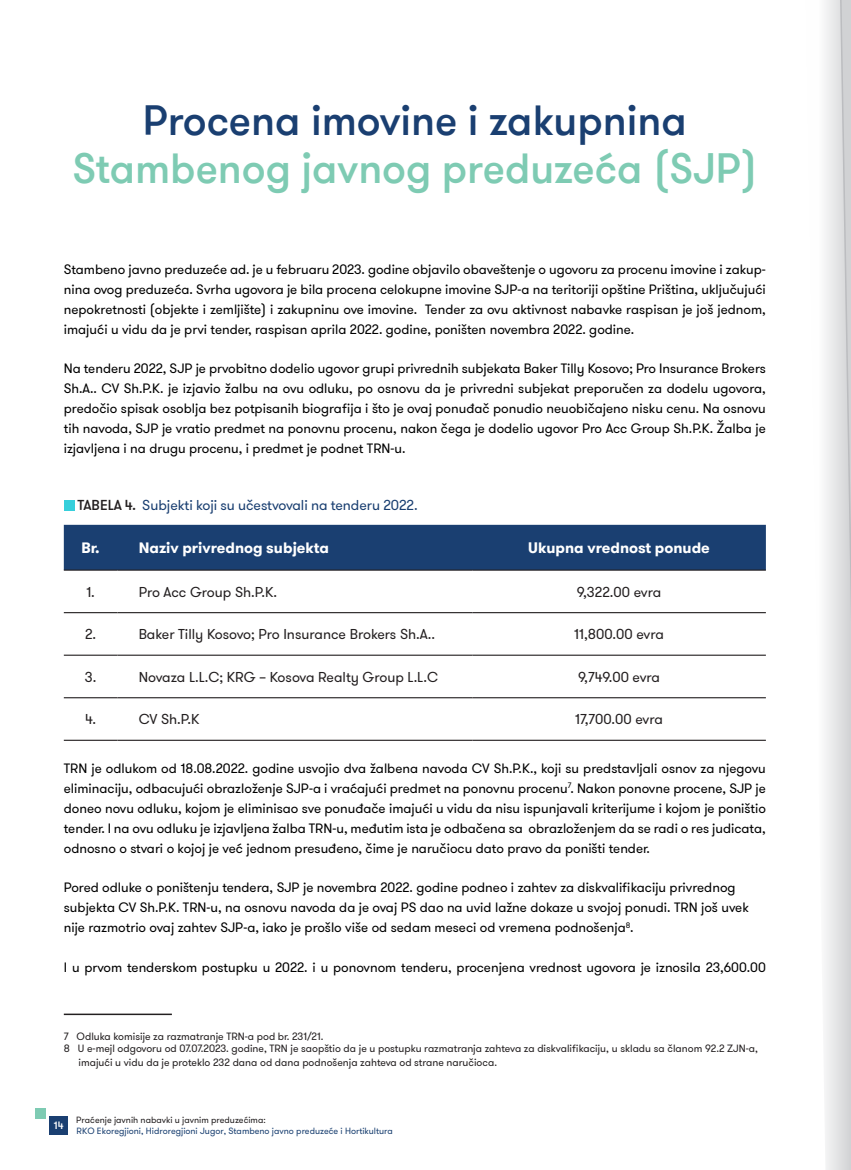
<style>
.page{position:relative;width:851px;height:1170px;background:#fff}
.page>*{position:absolute;margin:0;border:0;box-sizing:border-box;transform-origin:0 0}
.t1{font:500 42px/48px "GT Walsheim Pro";color:#7ecbb3;text-align:center}
.t2{font:700 15px "GT Walsheim Pro";color:#fff}
.t3{font:14.25px "GT Walsheim Pro";color:#231f20}
.t4{font:14.25px "GT Walsheim Pro";letter-spacing:-.005em;color:#1a3f71}
.t5{font:13.5px/20px "GT Walsheim Pro";color:#000;text-align:justify}
.FF{font:10.5px/14px "GT Walsheim Pro";color:#231f20}
.t6{font:500 10.5px "GT Walsheim Pro";color:#fff}
.t7{font:9px "GT Walsheim Pro";color:#1a4071}
.t8{font:9px "GT Walsheim Pro";color:#231f20}
.s1{color:#1a3f71}
.s2{font-weight:500;color:#231f20}
</style>
<div class="page">
<hr style="left:64px;top:1013px;width:108px;height:1px;background:#231f20">
<div style="left:64px;top:500px;width:10px;height:10px;background:#36cfdb"></div>
<div style="left:64px;top:525px;width:701px;height:44px;background:#1a3f71"></div>
<hr style="left:64px;top:569px;width:53px;height:1px;background:#231f20">
<hr style="left:117px;top:569px;width:355px;height:1px;background:#231f20">
<hr style="left:472px;top:569px;width:293px;height:1px;background:#231f20">
<hr style="left:64px;top:612px;width:53px;height:1px;background:#231f20">
<hr style="left:117px;top:612px;width:355px;height:1px;background:#231f20">
<hr style="left:472px;top:612px;width:293px;height:1px;background:#231f20">
<hr style="left:64px;top:654px;width:53px;height:1px;background:#231f20">
<hr style="left:117px;top:654px;width:355px;height:1px;background:#231f20">
<hr style="left:472px;top:654px;width:293px;height:1px;background:#231f20">
<hr style="left:64px;top:697px;width:53px;height:1px;background:#231f20">
<hr style="left:117px;top:697px;width:355px;height:1px;background:#231f20">
<hr style="left:472px;top:697px;width:293px;height:1px;background:#231f20">
<hr style="left:64px;top:739px;width:53px;height:1px;background:#231f20">
<hr style="left:117px;top:739px;width:355px;height:1px;background:#231f20">
<hr style="left:472px;top:739px;width:293px;height:1px;background:#231f20">
<div style="left:50px;top:1116px;width:18px;height:18px;background:#1a3f71"></div>
<div style="left:36px;top:1107px;width:10px;height:11px;background:#7ecbb3"></div>
<svg style="left:825px;top:0;width:13px;height:1169px;fill:#ebeced"></svg>
<svg style="left:838px;top:0;width:12px;height:1169px;background:#d9d9db"></svg>
<h1 class="t1" style="left:72px;top:98px;width:686px"><span class="s1">Procena imovine i zakupnina<br></span>Stambenog javnog preduzeća (SJP)</h1>
<p class="t5" style="left:64px;top:259px;width:703px">Stambeno javno preduzeće ad. je u februaru 2023. godine objavilo obaveštenje o ugovoru za procenu imovine i zakup&shy;nina ovog preduzeća. Svrha ugovora je bila procena celokupne imovine SJP-a na teritoriji opštine Priština, uključujući nepokretnosti (objekte i zemljište) i zakupninu ove imovine. Tender za ovu aktivnost nabavke raspisan je još jednom, imajući u vidu da je prvi tender, raspisan aprila 2022. godine, poništen novembra 2022. godine.</p>
<p class="t5" style="left:64px;top:359px;width:703px">Na tenderu 2022, SJP je prvobitno dodelio ugovor grupi privrednih subjekata Baker Tilly Kosovo; Pro Insurance Brokers Sh.A.. CV Sh.P.K. je izjavio žalbu na ovu odluku, po osnovu da je privredni subjekat preporučen za dodelu ugovora, predočio spisak osoblja bez potpisanih biografija i što je ovaj ponuđač ponudio neuobičajeno nisku cenu. Na osnovu tih navoda, SJP je vratio predmet na ponovnu procenu, nakon čega je dodelio ugovor Pro Acc Group Sh.P.K. Žalba je izjavljena i na drugu procenu, i predmet je podnet TRN-u.</p>
<p class="t4" style="left:77px;top:496px;width:342px"><span class="s2">TABELA 4.</span> Subjekti koji su učestvovali na tenderu 2022.</p>
<p class="t2" style="left:81px;top:538px;width:20px">Br.</p>
<p class="t2" style="left:139px;top:538px;width:192px">Naziv privrednog subjekta</p>
<p class="t2" style="left:528px;top:538px;width:183px">Ukupna vrednost ponude</p>
<p class="t3" style="left:86px;top:582px;width:10px">1.</p>
<p class="t3" style="left:139px;top:582px;width:140px">Pro Acc Group Sh.P.K.</p>
<p class="t3" style="left:576px;top:582px;width:86px">9,322.00 evra</p>
<p class="t3" style="left:85px;top:625px;width:13px">2.</p>
<p class="t3" style="left:139px;top:625px;width:298px">Baker Tilly Kosovo; Pro Insurance Brokers Sh.A..</p>
<p class="t3" style="left:574px;top:625px;width:91px">11,800.00 evra</p>
<p class="t3" style="left:85px;top:667px;width:13px">3.</p>
<p class="t3" style="left:139px;top:667px;width:301px">Novaza L.L.C; KRG – Kosova Realty Group L.L.C</p>
<p class="t3" style="left:578px;top:667px;width:84px">9,749.00 evra</p>
<p class="t3" style="left:85px;top:710px;width:12px">4.</p>
<p class="t3" style="left:139px;top:710px;width:62px">CV Sh.P.K</p>
<p class="t3" style="left:575px;top:710px;width:89px">17,700.00 evra</p>
<p class="t5" style="left:64px;top:758px;width:703px">TRN je odlukom od 18.08.2022. godine usvojio dva žalbena navoda CV Sh.P.K., koji su predstavljali osnov za njegovu eliminaciju, odbacujući obrazloženje SJP-a i vraćajući predmet na ponovnu procenu<sup>7</sup>. Nakon ponovne procene, SJP je doneo novu odluku, kojom je eliminisao sve ponuđače imajući u vidu da nisu ispunjavali kriterijume i kojom je poništio tender. I na ovu odluku je izjavljena žalba TRN-u, međutim ista je odbačena sa obrazloženjem da se radi o res judicata, odnosno o stvari o kojoj je već jednom presuđeno, čime je naručiocu dato pravo da poništi tender.</p>
<p class="t5" style="left:64px;top:878px;width:686px;text-align:left">Pored odluke o poništenju tendera, SJP je novembra 2022. godine podneo i zahtev za diskvalifikaciju privrednog subjekta CV Sh.P.K. TRN-u, na osnovu navoda da je ovaj PS dao na uvid lažne dokaze u svojoj ponudi. TRN još uvek nije razmotrio ovaj zahtev SJP-a, iako je prošlo više od sedam meseci od vremena podnošenja<sup>8</sup>.</p>
<p class="t5" style="left:64px;top:957px;width:703px">I u prvom tenderskom postupku u 2022. i u ponovnom tenderu, procenjena vrednost ugovora je iznosila 23,600.00</p>
<p class="FF" style="left:64px;top:1029px;width:261px">7 Odluka komisije za razmatranje TRN-a pod br. 231/21.</p>
<p class="FF" style="left:79px;top:1041px;width:680px;text-indent:-15px">8 U e-mejl odgovoru od 07.07.2023. godine, TRN je saopštio da je u postupku razmatranja zahteva za diskvalifikaciju, u skladu sa članom 92.2 ZJN-a, imajući u vidu da je proteklo 232 dana od dana podnošenja zahteva od strane naručioca.</p>
<p class="t6" style="left:54px;top:1118px;width:11px">14</p>
<p class="t8" style="left:76px;top:1114px;width:191px">Praćenje javnih nabavki u javnim preduzećima:</p>
<p class="t7" style="left:77px;top:1125px;width:318px">RKO Ekoregjioni, Hidroregjioni Jugor, Stambeno javno preduzeće i Hortikultura</p>
</div>
